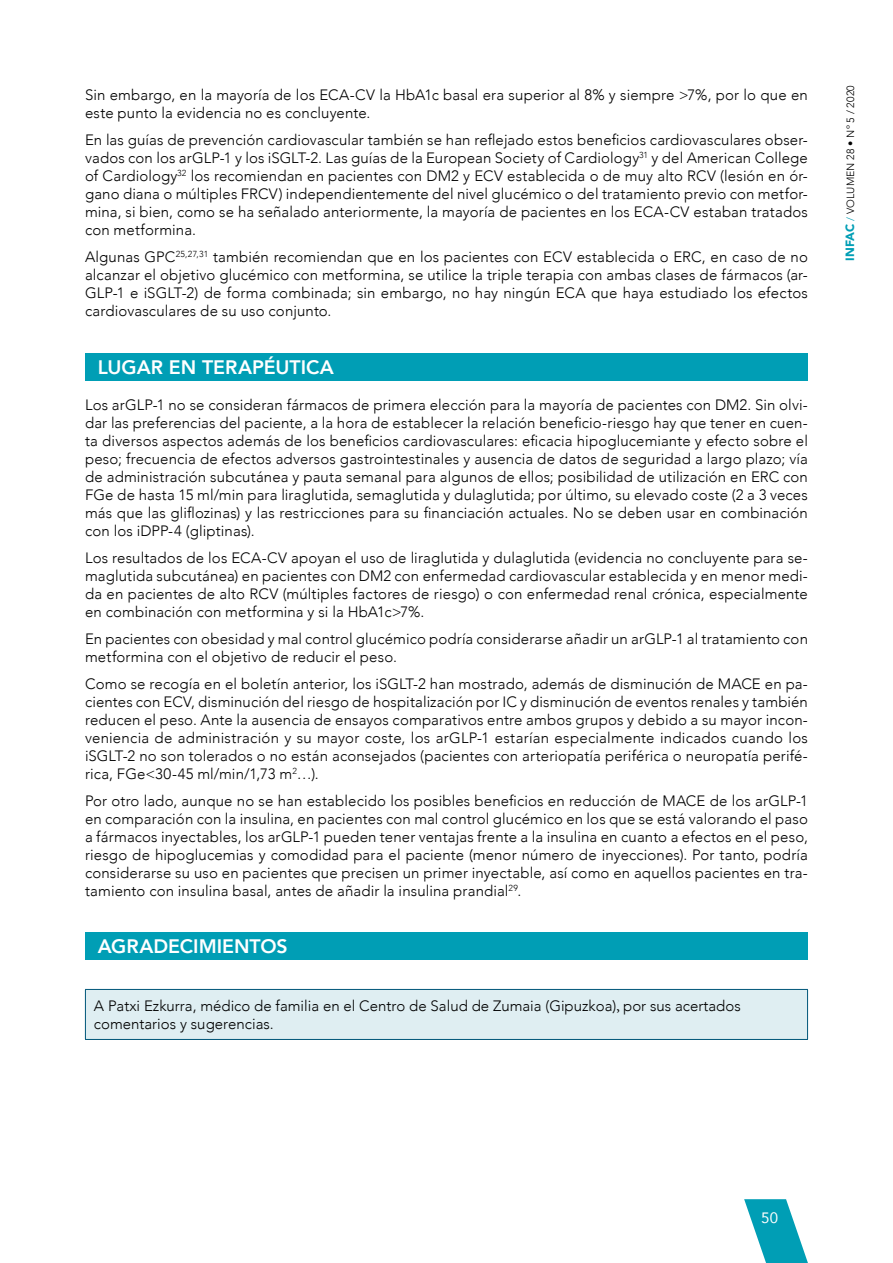
<style>
.page{position:relative;width:893px;height:1263px;background:#fff}
.page>*{position:absolute;margin:0;border:0;box-sizing:border-box;transform-origin:0 0}
.Titulo1{font:800 19.5px "Avenir";color:#fff}
.Texto_general{font:300 15px/18px "Avenir";letter-spacing:.005em;color:#000;text-align:justify}
.t1{font:15px "Avenir";color:#fff}
.t2{font:300 10.5px "Avenir";letter-spacing:.02em;color:#000}
.s1{font-family:"Minion Pro";font-weight:400}
.s2{font-weight:900;font-size:12px;color:#009eb5}
.s3{color:#009eb5}
</style>
<div class="page">
<div style="left:85px;top:353px;width:723px;height:27px;background:#009eb5"></div>
<div style="left:85px;top:932px;width:723px;height:28px;background:#009eb5"></div>
<div style="left:85px;top:989px;width:722px;height:50px;background:#dfeef2"></div>
<hr style="left:85px;top:989px;width:723px;height:1px;background:#005679">
<hr style="left:85px;top:990px;width:1px;height:49px;background:#005679">
<hr style="left:807px;top:990px;width:1px;height:49px;background:#005679">
<hr style="left:85px;top:1039px;width:723px;height:1px;background:#005679">
<svg style="left:744px;top:1199px;width:64px;height:64px"></svg>
<p class="Texto_general" style="left:85px;top:86px;width:724px">Sin embargo, en la mayoría de los ECA-CV la HbA1c basal era superior al 8% y siempre &gt;7%, por lo que en este punto la evidencia no es concluyente.</p>
<p class="Texto_general" style="left:85px;top:131px;width:724px">En las guías de prevención cardiovascular también se han reflejado estos beneficios cardiovasculares obser&shy;vados con los arGLP-1 y los iSGLT-2. Las guías de la European Society of Cardiology<sup>31</sup> y del American College of Cardiology<sup>32</sup> los recomiendan en pacientes con DM2 y ECV establecida o de muy alto RCV (lesión en ór&shy;gano diana o múltiples FRCV) independientemente del nivel glucémico o del tratamiento previo con metfor&shy;mina, si bien, como se ha señalado anteriormente, la mayoría de pacientes en los ECA-CV estaban tratados con metformina.</p>
<p class="Texto_general" style="left:85px;top:248px;width:724px">Algunas GPC<sup>25,27,31</sup> también recomiendan que en los pacientes con ECV establecida o ERC, en caso de no alcanzar el objetivo glucémico con metformina, se utilice la triple terapia con ambas clases de fármacos (ar-GLP-1 e iSGLT-2) de forma combinada; sin embargo, no hay ningún ECA que haya estudiado los efectos cardiovasculares de su uso conjunto.</p>
<p class="Titulo1" style="left:98px;top:352px;width:238px">LUGAR EN TERAPÉUTICA</p>
<p class="Texto_general" style="left:85px;top:395px;width:724px">Los arGLP-1 no se consideran fármacos de primera elección para la mayoría de pacientes con DM2. Sin olvi&shy;dar las preferencias del paciente, a la hora de establecer la relación beneficio-riesgo hay que tener en cuen&shy;ta diversos aspectos además de los beneficios cardiovasculares: eficacia hipoglucemiante y efecto sobre el peso; frecuencia de efectos adversos gastrointestinales y ausencia de datos de seguridad a largo plazo; vía de administración subcutánea y pauta semanal para algunos de ellos; posibilidad de utilización en ERC con FGe de hasta 15 ml/min para liraglutida, semaglutida y dulaglutida; por último, su elevado coste (2 a 3 veces más que las gliflozinas) y las restricciones para su financiación actuales. No se deben usar en combinación con los iDPP-4 (gliptinas).</p>
<p class="Texto_general" style="left:85px;top:548px;width:724px">Los resultados de los ECA-CV apoyan el uso de liraglutida y dulaglutida (evidencia no concluyente para se&shy;maglutida subcutánea) en pacientes con DM2 con enfermedad cardiovascular establecida y en menor medi&shy;da en pacientes de alto RCV (múltiples factores de riesgo) o con enfermedad renal crónica, especialmente en combinación con metformina y si la HbA1c&gt;7%.</p>
<p class="Texto_general" style="left:85px;top:629px;width:724px">En pacientes con obesidad y mal control glucémico podría considerarse añadir un arGLP-1 al tratamiento con metformina con el objetivo de reducir el peso.</p>
<p class="Texto_general" style="left:85px;top:674px;width:724px">Como se recogía en el boletín anterior, los iSGLT-2 han mostrado, además de disminución de MACE en pa&shy;cientes con ECV, disminución del riesgo de hospitalización por IC y disminución de eventos renales y también reducen el peso. Ante la ausencia de ensayos comparativos entre ambos grupos y debido a su mayor incon&shy;veniencia de administración y su mayor coste, los arGLP-1 estarían especialmente indicados cuando los iSGLT-2 no son tolerados o no están aconsejados (pacientes con arteriopatía periférica o neuropatía perifé&shy;rica, FGe&lt;30-45 ml/min/1,73 m<sup>2</sup>…).</p>
<p class="Texto_general" style="left:85px;top:791px;width:724px">Por otro lado, aunque no se han establecido los posibles beneficios en reducción de MACE de los arGLP-1 en comparación con la insulina, en pacientes con mal control glucémico en los que se está valorando el paso a fármacos inyectables, los arGLP-1 pueden tener ventajas frente a la insulina en cuanto a efectos en el peso, riesgo de hipoglucemias y comodidad para el paciente (menor número de inyecciones). Por tanto, podría considerarse su uso en pacientes que precisen un primer inyectable, así como en aquellos pacientes en tra&shy;tamiento con insulina basal, antes de añadir la insulina prandial<sup>29</sup>.</p>
<p class="Titulo1" style="left:98px;top:931px;width:191px">AGRADECIMIENTOS</p>
<p class="Texto_general" style="left:94px;top:997px;width:648px">A Patxi Ezkurra, médico de familia en el Centro de Salud de Zumaia (Gipuzkoa)<span class="s1">,</span> por sus acertados comentarios y sugerencias.</p>
<p class="t2" style="left:844px;top:261px;width:177px;rotate:-90deg"><span class="s2">INFAC</span> <span class="s3">/</span> VOLUMEN 28 • Nº 5 / 2020</p>
<p class="t1" style="left:761px;top:1206px;width:18px">50</p>
</div>
